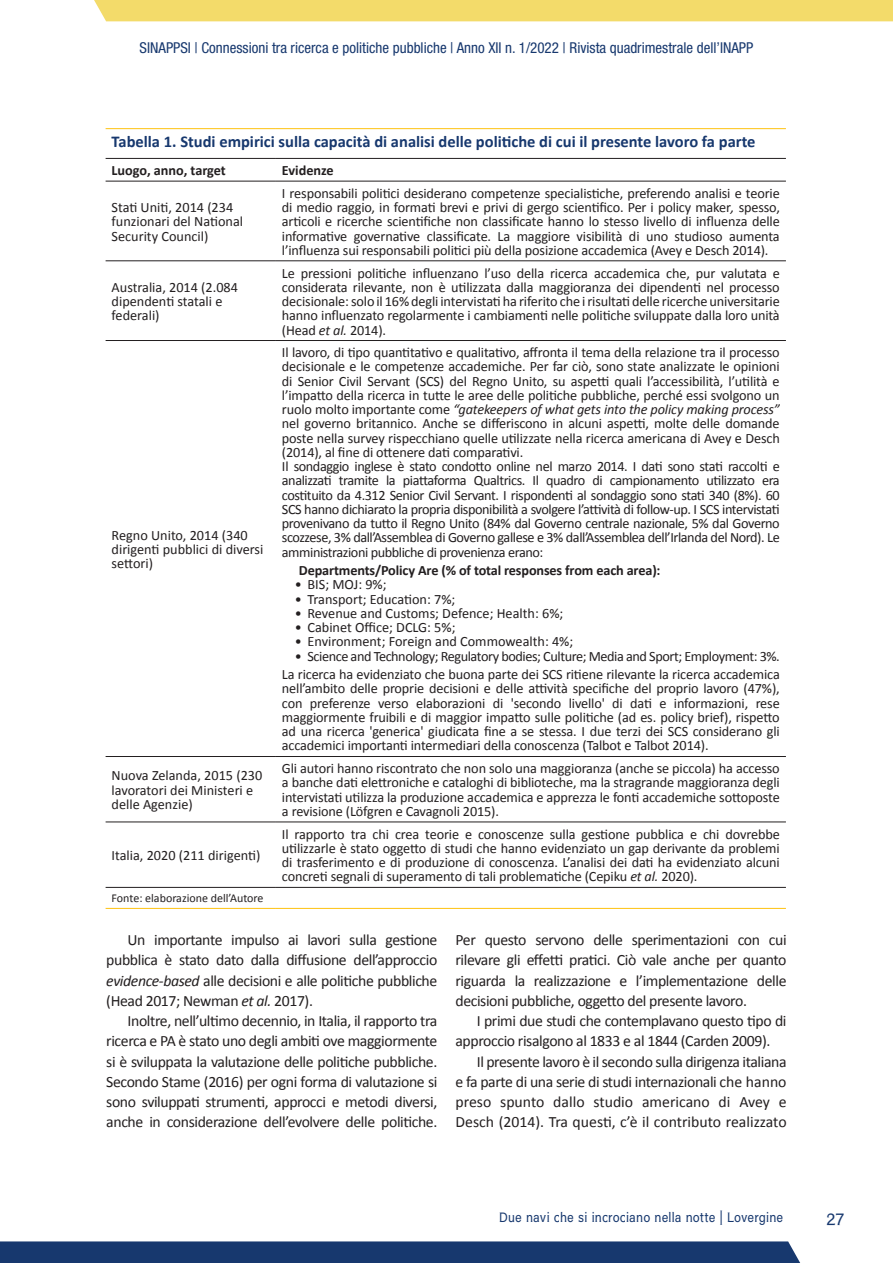
<style>
.page{position:relative;width:893px;height:1263px;background:#fff}
.page>*{position:absolute;margin:0;border:0;box-sizing:border-box;transform-origin:0 0}
.t1{font:700 16.5px "Calibri";color:#17386e}
.t2{font:16.5px "Inapp";color:#17386e}
.t3{font:15.75px/20.2px "Calibri";letter-spacing:-.025em;color:#231f20;text-align:justify}
.t4{font:condensed 15px "Helvetica Neue LT Std";color:#17386e}
.t5{font:14.25px/14.2px "Calibri";letter-spacing:-.01em;color:#231f20;text-align:justify}
.t6{font:14.25px/14.2px "Calibri";letter-spacing:-.03em;color:#231f20}
.t7{font:700 14.25px "Calibri";letter-spacing:-.01em;color:#231f20}
.t8{font:13.5px "Inapp";letter-spacing:.01em;color:#17386e;scale:.9 1}
.t9{font:12px "Calibri";color:#231f20}
.s1{font-style:italic}
</style>
<div class="page">
<div style="left:0;top:1241px;width:801px;height:22px;background:#17386e"></div>
<div style="left:94px;top:0;width:799px;height:21px;background:#f3db6a"></div>
<hr style="left:106px;top:158px;width:170px;height:1px;background:#231f20">
<hr style="left:276px;top:158px;width:510px;height:1px;background:#231f20">
<hr style="left:106px;top:181px;width:170px;height:1px;background:#231f20">
<hr style="left:276px;top:181px;width:510px;height:1px;background:#231f20">
<hr style="left:106px;top:261px;width:170px;height:1px;background:#231f20">
<hr style="left:276px;top:261px;width:510px;height:1px;background:#231f20">
<hr style="left:106px;top:340px;width:170px;height:1px;background:#231f20">
<hr style="left:276px;top:340px;width:510px;height:1px;background:#231f20">
<hr style="left:106px;top:756px;width:170px;height:1px;background:#231f20">
<hr style="left:276px;top:756px;width:510px;height:1px;background:#231f20">
<hr style="left:106px;top:822px;width:170px;height:1px;background:#231f20">
<hr style="left:276px;top:822px;width:510px;height:1px;background:#231f20">
<hr style="left:106px;top:887px;width:170px;height:1px;background:#231f20">
<hr style="left:276px;top:887px;width:510px;height:1px;background:#231f20">
<hr style="left:106px;top:128px;width:170px;height:1px;background:#fec210">
<hr style="left:276px;top:128px;width:510px;height:1px;background:#fec210">
<hr style="left:106px;top:908px;width:170px;height:1px;background:#fec210">
<hr style="left:276px;top:908px;width:510px;height:1px;background:#fec210">
<p class="t4" style="left:140px;top:39px;width:615px">SINAPPSI | Connessioni tra ricerca e politiche pubbliche | Anno XII n. 1/2022 | Rivista quadrimestrale dell’INAPP</p>
<p class="t1" style="left:112px;top:130px;width:645px">Tabella 1. Studi empirici sulla capacità di analisi delle politiche di cui il presente lavoro fa parte</p>
<p class="t7" style="left:112px;top:160px;width:116px">Luogo, anno, target</p>
<p class="t7" style="left:282px;top:160px;width:53px">Evidenze</p>
<p class="t5" style="left:112px;top:200px;width:133px;text-align:left">Stati Uniti, 2014 (234 funzionari del National<br>Security Council)</p>
<p class="t5" style="left:282px;top:185px;width:499px">I responsabili politici desiderano competenze specialistiche, preferendo analisi e teorie di medio raggio, in formati brevi e privi di gergo scientifico. Per i policy maker<span class="s1">,</span> spesso, articoli e ricerche scientifiche non classificate hanno lo stesso livello di influenza delle informative governative classificate. La maggiore visibilità di uno studioso aumenta l’influenza sui responsabili politici più della posizione accademica (Avey e Desch 2014).</p>
<p class="t5" style="left:112px;top:279px;width:128px;text-align:left">Australia, 2014 (2.084 dipendenti statali e federali)</p>
<p class="t5" style="left:112px;top:527px;width:153px;text-align:left">Regno Unito, 2014 (340 dirigenti pubblici di diversi settori)</p>
<p class="t5" style="left:282px;top:265px;width:499px">Le pressioni politiche influenzano l’uso della ricerca accademica che, pur valutata e considerata rilevante, non è utilizzata dalla maggioranza dei dipendenti nel processo decisionale: solo il 16% degli intervistati ha riferito che i risultati delle ricerche universitarie hanno influenzato regolarmente i cambiamenti nelle politiche sviluppate dalla loro unità (Head <span class="s1">et al.</span> 2014).</p>
<p class="t6" style="left:282px;top:345px;width:499px">Il lavoro, di tipo quantitativo e qualitativo, affronta il tema della relazione tra il processo decisionale e le competenze accademiche. Per far ciò, sono state analizzate le opinioni di Senior Civil Servant (SCS) del Regno Unito, su aspetti quali l’accessibilità, l’utilità e l’impatto della ricerca in tutte le aree delle politiche pubbliche, perché essi svolgono un ruolo molto importante come <span class="s1">“gatekeepers of what gets into the policy making process” </span>nel governo britannico. Anche se differiscono in alcuni aspetti, molte delle domande poste nella survey rispecchiano quelle utilizzate nella ricerca americana di Avey e Desch (2014), al fine di ottenere dati comparativi.<br>Il sondaggio inglese è stato condotto online nel marzo 2014. I dati sono stati raccolti e analizzati tramite la piattaforma Qualtrics. Il quadro di campionamento utilizzato era costituito da 4.312 Senior Civil Servant. I rispondenti al sondaggio sono stati 340 (8%). 60<br>SCS hanno dichiarato la propria disponibilità a svolgere l’attività di follow-up. I SCS intervistati provenivano da tutto il Regno Unito (84% dal Governo centrale nazionale, 5% dal Governo scozzese, 3% dall’Assemblea di Governo gallese e 3% dall’Assemblea dell’Irlanda del Nord). Le amministrazioni pubbliche di provenienza erano:</p>
<p class="t7" style="left:299px;top:560px;width:363px">Departments/Policy Are (% of total responses from each area):</p>
<p class="t5" style="left:295px;top:577px;width:93px">• BIS; MOJ: 9%;</p>
<p class="t5" style="left:295px;top:591px;width:162px">• Transport; Education: 7%;</p>
<p class="t5" style="left:295px;top:605px;width:270px">• Revenue and Customs; Defence; Health: 6%;</p>
<p class="t5" style="left:295px;top:620px;width:162px">• Cabinet Office; DCLG: 5%;</p>
<p class="t5" style="left:295px;top:634px;width:280px">• Environment; Foreign and Commowealth: 4%;</p>
<p class="t5" style="left:282px;top:646px;width:499px;line-height:18.5px;text-align:right">• Science and Technology; Regulatory bodies; Culture; Media and Sport; Employment: 3%.<br>La ricerca ha evidenziato che buona parte dei SCS ritiene rilevante la ricerca accademica</p>
<p class="t5" style="left:282px;top:681px;width:499px">nell’ambito delle proprie decisioni e delle attività specifiche del proprio lavoro (47%), con preferenze verso elaborazioni di 'secondo livello' di dati e informazioni, rese maggiormente fruibili e di maggior impatto sulle politiche (ad es. policy brief), rispetto ad una ricerca 'generica' giudicata fine a se stessa. I due terzi dei SCS considerano gli accademici importanti intermediari della conoscenza (Talbot e Talbot 2014).</p>
<p class="t5" style="left:112px;top:768px;width:152px;text-align:left">Nuova Zelanda, 2015 (230 lavoratori dei Ministeri e delle Agenzie)</p>
<p class="t5" style="left:282px;top:761px;width:499px">Gli autori hanno riscontrato che non solo una maggioranza (anche se piccola) ha accesso a banche dati elettroniche e cataloghi di biblioteche, ma la stragrande maggioranza degli intervistati utilizza la produzione accademica e apprezza le fonti accademiche sottoposte a revisione (Löfgren e Cavagnoli 2015).</p>
<p class="t5" style="left:112px;top:847px;width:150px">Italia, 2020 (211 dirigenti)</p>
<p class="t5" style="left:282px;top:826px;width:499px">Il rapporto tra chi crea teorie e conoscenze sulla gestione pubblica e chi dovrebbe utilizzarle è stato oggetto di studi che hanno evidenziato un gap derivante da problemi di trasferimento e di produzione di conoscenza. L’analisi dei dati ha evidenziato alcuni concreti segnali di superamento di tali problematiche (Cepiku <span class="s1">et al.</span> 2020).</p>
<p class="t9" style="left:112px;top:891px;width:153px">Fonte: elaborazione dell’Autore</p>
<p class="t3" style="left:106px;top:929px;width:333px;text-indent:21px">Un importante impulso ai lavori sulla gestione pubblica è stato dato dalla diffusione dell’approccio <span class="s1">evidence-based</span> alle decisioni e alle politiche pubbliche (Head 2017; Newman <span class="s1">et al.</span> 2017).</p>
<p class="t3" style="left:106px;top:1010px;width:333px;text-indent:21px">Inoltre, nell’ultimo decennio, in Italia, il rapporto tra ricerca e PA è stato uno degli ambiti ove maggiormente si è sviluppata la valutazione delle politiche pubbliche.<br>Secondo Stame (2016) per ogni forma di valutazione si sono sviluppati strumenti, approcci e metodi diversi, anche in considerazione dell’evolvere delle politiche.</p>
<p class="t3" style="left:455px;top:929px;width:333px">Per questo servono delle sperimentazioni con cui rilevare gli effetti pratici. Ciò vale anche per quanto riguarda la realizzazione e l’implementazione delle decisioni pubbliche, oggetto del presente lavoro.</p>
<p class="t3" style="left:455px;top:1010px;width:333px;text-indent:21px">I primi due studi che contemplavano questo tipo di approccio risalgono al 1833 e al 1844 (Carden 2009).</p>
<p class="t3" style="left:455px;top:1050px;width:333px;text-indent:21px">Il presente lavoro è il secondo sulla dirigenza italiana e fa parte di una serie di studi internazionali che hanno preso spunto dallo studio americano di Avey e Desch (2014). Tra questi, c’è il contributo realizzato</p>
<p class="t8" style="left:499px;top:1210px;width:317px">Due navi che si incrociano nella notte | Lovergine</p>
<p class="t2" style="left:826px;top:1210px;width:20px">27</p>
</div>
